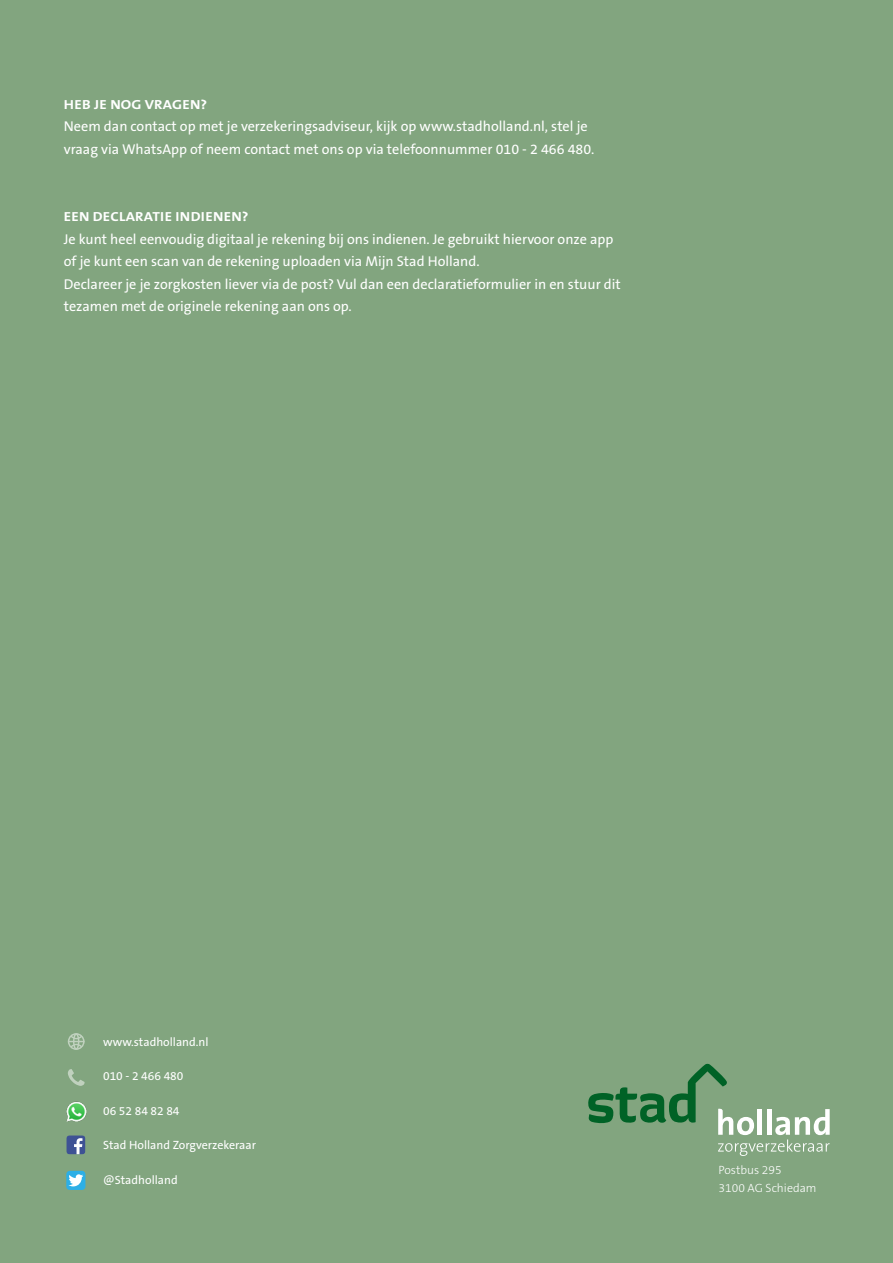
<style>
.page{position:relative;width:893px;height:1263px;background:#82a57f}
.page>*{position:absolute;margin:0;border:0;box-sizing:border-box;transform-origin:0 0}
.t1{font:14.25px/22.5px "The Sans B W5 Plain";color:#fff}
.t2{font:700 13.2px "The Sans B W7";letter-spacing:.015em;color:#fff;scale:1.12 1}
.t3{font:12px "The Sans B W5 Plain";color:#fff}
.t4{font:300 12px/18px "The Sans B W3";color:#fff}
</style>
<div class="page">
<svg style="left:588px;top:1064px;width:242px;height:92px"></svg>
<div style="left:66px;top:1171px;width:19px;height:19px;background:#2dafe6;border-radius:3px"></div>
<svg style="left:68px;top:1174px;width:15px;height:12px"></svg>
<svg style="left:66px;top:1135px;width:19px;height:19px"></svg>
<svg style="left:68px;top:1069px;width:17px;height:17px"></svg>
<div style="left:68px;top:1033px;width:17px;height:17px;border:1px solid #fff;border-radius:50%"></div>
<div style="left:73px;top:1033px;width:6px;height:17px;border:1px solid #fff;border-radius:50%"></div>
<svg style="left:68px;top:1034px;width:16px;height:15px"></svg>
<img style="left:66px;top:1102px;width:20px;height:20px">
<p class="t2" style="left:64px;top:96px;width:129px">HEB JE NOG VRAGEN?</p>
<p class="t1" style="left:64px;top:115px;width:532px">Neem dan contact op met je verzekeringsadviseur, kijk op www.stadholland.nl, stel je vraag via WhatsApp of neem contact met ons op via telefoonnummer 010 - 2 466 480.</p>
<p class="t2" style="left:64px;top:208px;width:166px">EEN DECLARATIE INDIENEN?</p>
<p class="t1" style="left:64px;top:228px;width:558px">Je kunt heel eenvoudig digitaal je rekening bij ons indienen. Je gebruikt hiervoor onze app of je kunt een scan van de rekening uploaden via Mijn Stad Holland.<br>Declareer je je zorgkosten liever via de post? Vul dan een declaratieformulier in en stuur dit tezamen met de originele rekening aan ons op.</p>
<p class="t3" style="left:103px;top:1034px;width:107px">www.stadholland.nl</p>
<p class="t3" style="left:103px;top:1068px;width:82px">010 - 2 466 480</p>
<p class="t3" style="left:103px;top:1103px;width:78px">06 52 84 82 84</p>
<p class="t3" style="left:103px;top:1137px;width:154px">Stad Holland Zorgverzekeraar</p>
<p class="t3" style="left:103px;top:1172px;width:76px">@Stadholland</p>
<p class="t4" style="left:719px;top:1161px;width:100px">Postbus 295<br>3100 AG Schiedam</p>
</div>
